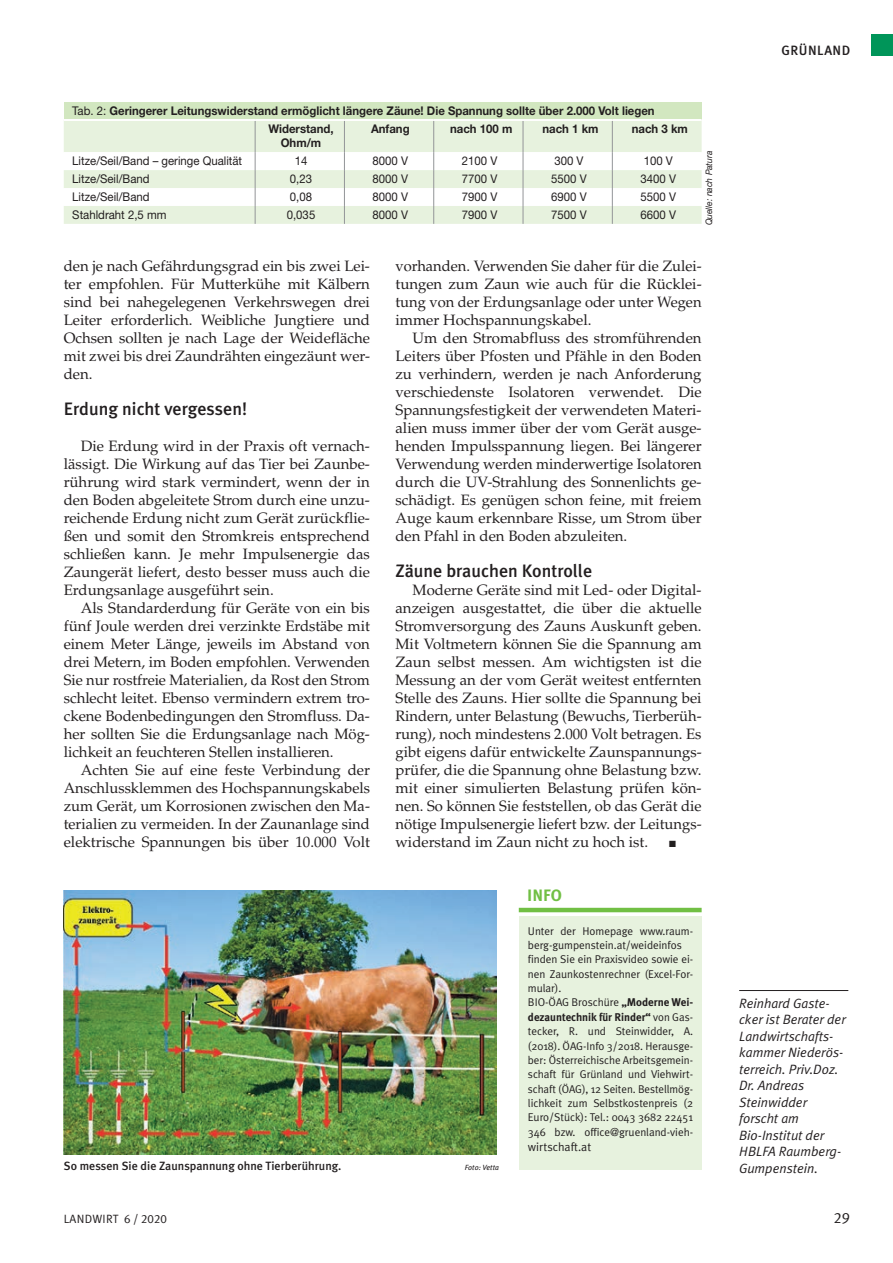
<style>
.page{position:relative;width:893px;height:1263px;background:#fff}
.page>*{position:absolute;margin:0;border:0;box-sizing:border-box;transform-origin:0 0}
.t1{font:500 18px "Meta Plus";color:#231f20}
.t2{font:700 16.5px "Meta Plus";color:#71bf44}
.t3{font:15px/18px "Palatino LT Std";color:#231f20;text-align:justify}
.t4{font:15px "Meta Plus Lining";color:#231f20}
.t5{font:italic 13.5px/16.5px "Meta Plus";color:#231f20}
.t6{font:500 13.5px "Meta Plus";letter-spacing:.035em;color:#231f20}
.t7{font:12px "Helvetica Neue LT Pro";color:#231f20;scale:.95 1}
.t8{font:700 12px/18px "Helvetica Neue LT Pro";color:#231f20;scale:.95 1}
.t9{font:500 12px "Meta Plus";color:#231f20}
.t10{font:12px "Meta Plus Lining";letter-spacing:.01em;color:#231f20}
.t11{font:12px "Meta Plus";color:#231f20}
.t12{font:11.25px/14.4px "Meta Plus";letter-spacing:-.005em;color:#231f20}
.t13{font:italic 9px "Helvetica Neue LT Pro";letter-spacing:-.005em;color:#231f20;scale:.95 1}
.t14{font:9px "Zapf Dingbats ITC";color:#231f20}
.t15{font:italic 7.5px "Meta Plus";color:#231f20}
.s1{font-weight:400}
.s2{font-weight:700}
</style>
<div class="page">
<div style="left:872px;top:34px;width:21px;height:21px;background:#009559"></div>
<hr style="left:739px;top:990px;width:109px;height:1px;background:#231f20">
<div style="left:64px;top:102px;width:638px;height:18px;background:#d2e7c0"></div>
<div style="left:64px;top:121px;width:638px;height:31px;background:#e7f2de"></div>
<hr style="left:255px;top:121px;width:1px;height:31px;background:#939598">
<hr style="left:344px;top:121px;width:1px;height:31px;background:#939598">
<hr style="left:433px;top:121px;width:1px;height:31px;background:#939598">
<hr style="left:523px;top:121px;width:1px;height:31px;background:#939598">
<hr style="left:612px;top:121px;width:1px;height:31px;background:#939598">
<svg style="left:64px;top:152px;width:638px;height:72px"></svg>
<hr style="left:64px;top:119px;width:191px;height:2px;background:#fff">
<hr style="left:255px;top:119px;width:89px;height:2px;background:#fff">
<hr style="left:344px;top:119px;width:90px;height:2px;background:#fff">
<hr style="left:434px;top:119px;width:89px;height:2px;background:#fff">
<hr style="left:523px;top:119px;width:89px;height:2px;background:#fff">
<hr style="left:612px;top:119px;width:90px;height:2px;background:#fff">
<img style="left:64px;top:891px;width:432px;height:263px">
<div style="left:519px;top:916px;width:183px;height:254px;background:#e7f2de"></div>
<hr style="left:519px;top:908px;width:183px;height:4px;background:#71bf44">
<p class="t8" style="left:268px;top:101px;width:408px;text-indent:-196px"><span class="s1">Tab. 2:</span> Geringerer Leitungswiderstand ermöglicht längere Zäune! Die Spannung sollte über 2.000 Volt liegen<br>Widerstand,</p>
<p class="t8" style="left:281px;top:133px;width:44px">Ohm/m</p>
<p class="t8" style="left:371px;top:119px;width:42px">Anfang</p>
<p class="t8" style="left:450px;top:119px;width:67px">nach 100 m</p>
<p class="t8" style="left:542px;top:119px;width:61px">nach 1 km</p>
<p class="t8" style="left:632px;top:119px;width:61px">nach 3 km</p>
<p class="t7" style="left:72px;top:153px;width:180px">Litze/Seil/Band – geringe Qualität</p>
<p class="t7" style="left:295px;top:153px;width:15px">14</p>
<p class="t7" style="left:373px;top:153px;width:39px">8000 V</p>
<p class="t7" style="left:462px;top:153px;width:39px">2100 V</p>
<p class="t7" style="left:554px;top:153px;width:32px">300 V</p>
<p class="t7" style="left:644px;top:153px;width:32px">100 V</p>
<p class="t7" style="left:72px;top:171px;width:83px">Litze/Seil/Band</p>
<p class="t7" style="left:290px;top:171px;width:25px">0,23</p>
<p class="t7" style="left:373px;top:171px;width:39px">8000 V</p>
<p class="t7" style="left:462px;top:171px;width:39px">7700 V</p>
<p class="t7" style="left:551px;top:171px;width:39px">5500 V</p>
<p class="t7" style="left:640px;top:171px;width:39px">3400 V</p>
<p class="t7" style="left:72px;top:189px;width:83px">Litze/Seil/Band</p>
<p class="t7" style="left:290px;top:189px;width:25px">0,08</p>
<p class="t7" style="left:373px;top:189px;width:39px">8000 V</p>
<p class="t7" style="left:462px;top:189px;width:39px">7900 V</p>
<p class="t7" style="left:551px;top:189px;width:39px">6900 V</p>
<p class="t7" style="left:640px;top:189px;width:39px">5500 V</p>
<p class="t7" style="left:72px;top:207px;width:101px">Stahldraht 2,5 mm</p>
<p class="t7" style="left:287px;top:207px;width:32px">0,035</p>
<p class="t7" style="left:373px;top:207px;width:39px">8000 V</p>
<p class="t7" style="left:462px;top:207px;width:39px">7900 V</p>
<p class="t7" style="left:551px;top:207px;width:39px">7500 V</p>
<p class="t7" style="left:640px;top:207px;width:39px">6600 V</p>
<p class="t13" style="left:703px;top:225px;width:80px;rotate:-90deg">Quelle: nach Patura</p>
<p class="t3" style="left:64px;top:257px;width:308px">den je nach Gefährdungsgrad ein bis zwei Lei&shy;ter empfohlen. Für Mutterkühe mit Kälbern sind bei nahegelegenen Verkehrswegen drei Leiter erforderlich. Weibliche Jungtiere und Ochsen sollten je nach Lage der Weidefläche mit zwei bis drei Zaundrähten eingezäunt wer&shy;den.</p>
<p class="t1" style="left:64px;top:398px;width:185px">Erdung nicht vergessen!</p>
<p class="t3" style="left:64px;top:437px;width:308px;text-indent:17px">Die Erdung wird in der Praxis oft vernach&shy;lässigt. Die Wirkung auf das Tier bei Zaunbe&shy;rührung wird stark vermindert, wenn der in den Boden abgeleitete Strom durch eine unzu&shy;reichende Erdung nicht zum Gerät zurückflie&shy;ßen und somit den Stromkreis entsprechend schließen kann. Je mehr Impulsenergie das Zaungerät liefert, desto besser muss auch die Erdungsanlage ausgeführt sein.</p>
<p class="t3" style="left:64px;top:599px;width:308px;text-indent:17px">Als Standarderdung für Geräte von ein bis fünf Joule werden drei verzinkte Erdstäbe mit einem Meter Länge, jeweils im Abstand von drei Metern, im Boden empfohlen. Verwenden Sie nur rostfreie Materialien, da Rost den Strom schlecht leitet. Ebenso vermindern extrem tro&shy;ckene Bodenbedingungen den Stromfluss. Da&shy;her sollten Sie die Erdungsanlage nach Mög&shy;lichkeit an feuchteren Stellen installieren.</p>
<p class="t3" style="left:64px;top:761px;width:308px;text-indent:17px">Achten Sie auf eine feste Verbindung der Anschlussklemmen des Hochspannungskabels zum Gerät, um Korrosionen zwischen den Ma&shy;terialien zu vermeiden. In der Zaunanlage sind elektrische Spannungen bis über 10.000 Volt</p>
<p class="t3" style="left:395px;top:257px;width:308px">vorhanden. Verwenden Sie daher für die Zulei&shy;tungen zum Zaun wie auch für die Rücklei&shy;tung von der Erdungsanlage oder unter Wegen immer Hochspannungskabel.</p>
<p class="t3" style="left:395px;top:329px;width:308px;text-indent:17px">Um den Stromabfluss des stromführenden Leiters über Pfosten und Pfähle in den Boden zu verhindern, werden je nach Anforderung verschiedenste Isolatoren verwendet. Die Spannungsfestigkeit der verwendeten Materi&shy;alien muss immer über der vom Gerät ausge&shy;henden Impulsspannung liegen. Bei längerer Verwendung werden minderwertige Isolatoren durch die UV-Strahlung des Sonnenlichts ge&shy;schädigt. Es genügen schon feine, mit freiem Auge kaum erkennbare Risse, um Strom über den Pfahl in den Boden abzuleiten.</p>
<p class="t1" style="left:395px;top:560px;width:198px">Zäune brauchen Kontrolle</p>
<p class="t3" style="left:395px;top:581px;width:308px;text-indent:17px">Moderne Geräte sind mit Led- oder Digital&shy;anzeigen ausgestattet, die über die aktuelle Stromversorgung des Zauns Auskunft geben.<br>Mit Voltmetern können Sie die Spannung am Zaun selbst messen. Am wichtigsten ist die Messung an der vom Gerät weitest entfernten Stelle des Zauns. Hier sollte die Spannung bei Rindern, unter Belastung (Bewuchs, Tierberüh&shy;rung), noch mindestens 2.000 Volt betragen. Es gibt eigens dafür entwickelte Zaunspannungs&shy;prüfer, die die Spannung ohne Belastung bzw. mit einer simulierten Belastung prüfen kön&shy;nen. So können Sie feststellen, ob das Gerät die nötige Impulsenergie liefert bzw. der Leitungs&shy;widerstand im Zaun nicht zu hoch ist.</p>
<p class="t14" style="left:669px;top:840px;width:8px">■</p>
<p class="t2" style="left:527px;top:886px;width:36px">INFO</p>
<p class="t12" style="left:528px;top:923px;width:167px">Unter der Homepage www.raum&shy;berg-gumpenstein.at/weideinfos finden Sie ein Praxisvideo sowie ei&shy;nen Zaunkostenrechner (Excel-For&shy;mular).<br>BIO-ÖAG Broschüre <span class="s2">„Moderne Wei&shy;dezauntechnik für Rinder“</span> von Gas&shy;tecker, R. und Steinwidder, A. (2018). ÖAG-Info 3/2018. Herausge&shy;ber: Österreichische Arbeitsgemein&shy;schaft für Grünland und Viehwirt&shy;schaft (ÖAG), 12 Seiten. Bestellmög&shy;lichkeit zum Selbstkostenpreis (2<br>Euro/Stück): Tel.: 0043 3682 22451<br>346 bzw. office@gruenland-vieh-</p>
<p class="t11" style="left:528px;top:1139px;width:65px">wirtschaft.at</p>
<p class="t9" style="left:64px;top:1159px;width:279px">So messen Sie die Zaunspannung ohne Tierberührung.</p>
<p class="t15" style="left:465px;top:1163px;width:36px">Foto: Vetta</p>
<p class="t6" style="left:781px;top:43px;width:71px">GRÜNLAND</p>
<p class="t5" style="left:739px;top:995px;width:108px">Reinhard Gaste&shy;cker ist Berater der<br>Landwirtschafts&shy;kammer Niederös&shy;terreich. Priv.Doz.<br>Dr. Andreas<br>Steinwidder forscht am<br>Bio-Institut der<br>HBLFA Raumberg-<br>Gumpenstein.</p>
<p class="t10" style="left:64px;top:1212px;width:105px">LANDWIRT 6 / 2020</p>
<p class="t4" style="left:834px;top:1209px;width:18px">29</p>
</div>
